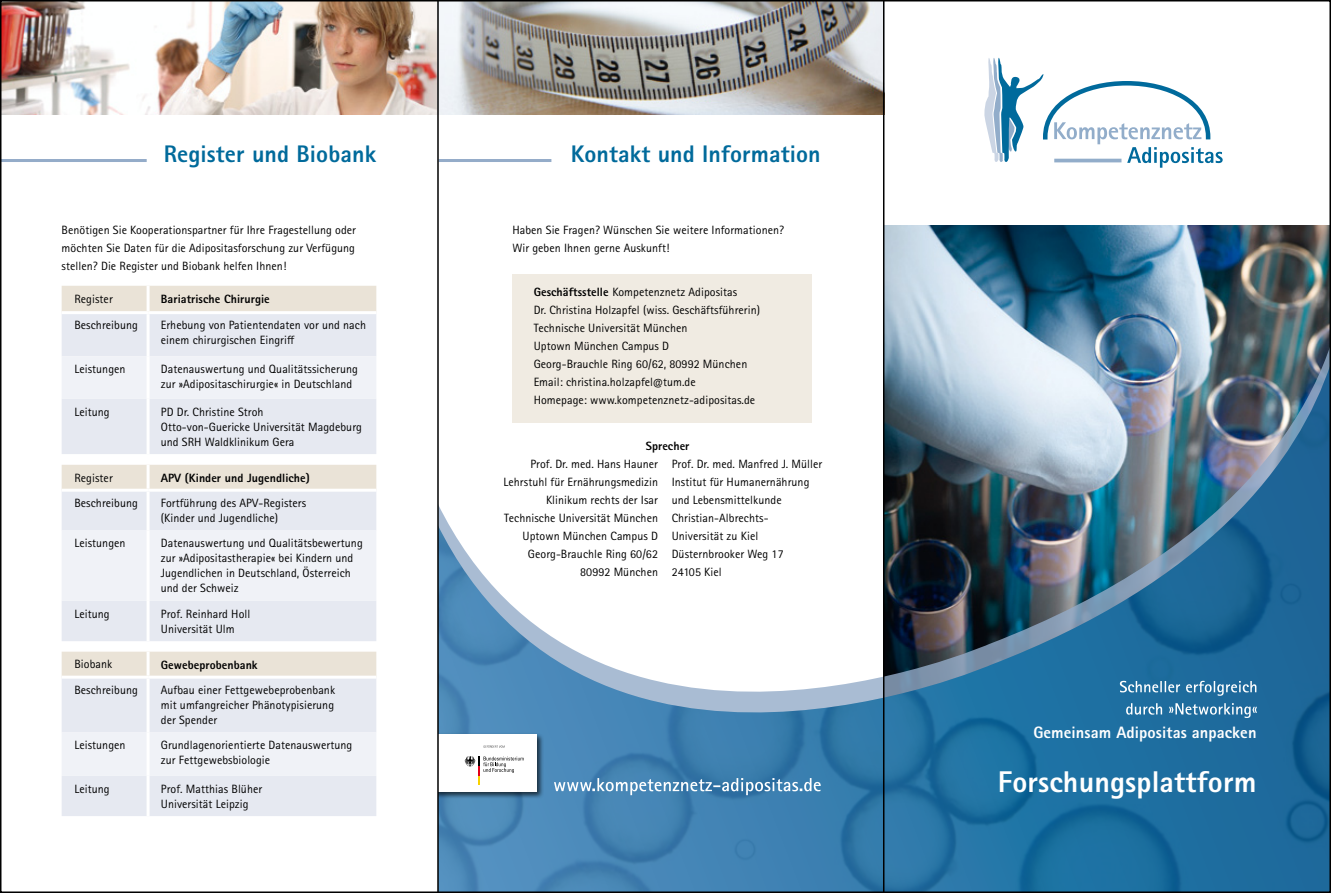
<style>
.page{position:relative;width:1331px;height:893px;background:#fff}
.page>*{position:absolute;margin:0;border:0;box-sizing:border-box;transform-origin:0 0}
.t1{font:800 30px "Rotis Sans Serif Std";letter-spacing:.005em;color:#fff}
.t2{font:800 24px "Rotis Sans Serif Std";letter-spacing:.005em;color:#006a9b}
.t3{font:800 16.5px "Rotis Sans Serif Std";letter-spacing:.005em;color:#fff}
.t4{font:12px/18px "Rotis Sans Serif Std";letter-spacing:.005em;color:#000}
.t5{font:800 12px "Rotis Sans Serif Std";letter-spacing:.005em;color:#000}
.s1{font-weight:800}
</style>
<div class="page">
<img style="left:3px;top:3px;width:880px;height:112px">
<img style="left:884px;top:225px;width:444px;height:66px">
<img style="left:884px;top:291px;width:444px;height:72px">
<img style="left:439px;top:363px;width:889px;height:527px">
<svg style="left:1126px;top:703px;width:131px;height:15px;background:#518db3"></svg>
<svg style="left:1120px;top:681px;width:136px;height:15px;background:#518db3"></svg>
<svg style="left:984px;top:57px;width:239px;height:111px"></svg>
<hr style="left:0;top:159px;width:147px;height:3px;background:#94acc9">
<hr style="left:438px;top:159px;width:113px;height:3px;background:#94acc9">
<div style="left:423px;top:733px;width:121px;height:67px;background:#000;opacity:.5"></div>
<div style="left:425px;top:735px;width:111px;height:57px;background:#fff"></div>
<svg style="left:464px;top:756px;width:60px;height:29px"></svg>
<svg style="left:483px;top:745px;width:22px;height:3px"></svg>
<svg style="left:554px;top:778px;width:267px;height:17px;background:#6a9bc1"></svg>
<div style="left:413px;top:493px;width:25px;height:400px;background:#fff"></div>
<div style="left:512px;top:274px;width:300px;height:148px;background:#f0ebe2"></div>
<svg style="left:62px;top:286px;width:314px;height:168px"></svg>
<hr style="left:147px;top:286px;width:3px;height:25px;background:#fff">
<hr style="left:62px;top:311px;width:86px;height:3px;background:#fff">
<hr style="left:148px;top:311px;width:228px;height:3px;background:#fff">
<hr style="left:147px;top:314px;width:3px;height:42px;background:#fff">
<hr style="left:147px;top:356px;width:3px;height:43px;background:#fff">
<hr style="left:147px;top:399px;width:3px;height:55px;background:#fff">
<svg style="left:62px;top:465px;width:314px;height:176px"></svg>
<hr style="left:147px;top:465px;width:3px;height:24px;background:#fff">
<hr style="left:62px;top:489px;width:86px;height:3px;background:#fff">
<hr style="left:148px;top:489px;width:228px;height:3px;background:#fff">
<hr style="left:147px;top:492px;width:3px;height:38px;background:#fff">
<hr style="left:147px;top:530px;width:3px;height:71px;background:#fff">
<hr style="left:147px;top:601px;width:3px;height:40px;background:#fff">
<svg style="left:62px;top:652px;width:314px;height:164px"></svg>
<hr style="left:147px;top:652px;width:3px;height:24px;background:#fff">
<hr style="left:62px;top:676px;width:86px;height:3px;background:#fff">
<hr style="left:148px;top:676px;width:228px;height:3px;background:#fff">
<hr style="left:147px;top:679px;width:3px;height:53px;background:#fff">
<hr style="left:147px;top:732px;width:3px;height:44px;background:#fff">
<hr style="left:147px;top:776px;width:3px;height:40px;background:#fff">
<hr style="left:437px;top:0;width:2px;height:893px;background:#000">
<hr style="left:883px;top:0;width:1px;height:893px;background:#000">
<h2 class="t2" style="left:164px;top:139px;width:214px">Register und Biobank</h2>
<p class="t4" style="left:62px;top:221px;width:296px;text-align:justify">Benötigen Sie Kooperationspartner für Ihre Fragestellung oder möchten Sie Daten für die Adipositasforschung zur Verfügung stellen? Die Register und Biobank helfen Ihnen!</p>
<p class="t4" style="left:74px;top:290px;width:40px">Register</p>
<p class="t5" style="left:161px;top:291px;width:111px">Bariatrische Chirurgie</p>
<p class="t4" style="left:74px;top:316px;width:65px">Beschreibung</p>
<p class="t4" style="left:161px;top:318px;width:207px;line-height:15px">Erhebung von Patientendaten vor und nach einem chirurgischen Eingriff</p>
<p class="t4" style="left:74px;top:360px;width:53px">Leistungen</p>
<p class="t4" style="left:161px;top:362px;width:199px;line-height:15px">Datenauswertung und Qualitätssicherung zur »Adipositaschirurgie« in Deutschland</p>
<p class="t4" style="left:74px;top:403px;width:37px">Leitung</p>
<p class="t4" style="left:161px;top:404px;width:203px;line-height:15px">PD Dr. Christine Stroh<br>Otto-von-Guericke Universität Magdeburg und SRH Waldklinikum Gera</p>
<p class="t4" style="left:74px;top:469px;width:40px">Register</p>
<p class="t5" style="left:161px;top:470px;width:150px">APV (Kinder und Jugendliche)</p>
<p class="t4" style="left:74px;top:494px;width:65px">Beschreibung</p>
<p class="t4" style="left:161px;top:496px;width:147px;line-height:15px">Fortführung des APV-Registers (Kinder und Jugendliche)</p>
<p class="t4" style="left:74px;top:534px;width:53px">Leistungen</p>
<p class="t4" style="left:161px;top:536px;width:203px;line-height:15px">Datenauswertung und Qualitätsbewertung zur »Adipositastherapie« bei Kindern und Jugendlichen in Deutschland, Österreich und der Schweiz</p>
<p class="t4" style="left:74px;top:605px;width:37px">Leitung</p>
<p class="t4" style="left:161px;top:606px;width:91px;line-height:15px">Prof. Reinhard Holl<br>Universität Ulm</p>
<p class="t4" style="left:74px;top:655px;width:39px">Biobank</p>
<p class="t5" style="left:161px;top:657px;width:98px">Gewebeprobenbank</p>
<p class="t4" style="left:74px;top:681px;width:65px">Beschreibung</p>
<p class="t4" style="left:161px;top:682px;width:176px;line-height:15px;text-align:justify">Aufbau einer Fettgewebeprobenbank mit umfangreicher Phänotypisierung der Spender</p>
<p class="t4" style="left:74px;top:736px;width:53px">Leistungen</p>
<p class="t4" style="left:161px;top:738px;width:193px;line-height:15px">Grundlagenorientierte Datenauswertung zur Fettgewebsbiologie</p>
<p class="t4" style="left:74px;top:780px;width:37px">Leitung</p>
<p class="t4" style="left:161px;top:781px;width:103px;line-height:15px">Prof. Matthias Blüher<br>Universität Leipzig</p>
<h2 class="t2" style="left:571px;top:139px;width:251px">Kontakt und Information</h2>
<p class="t4" style="left:512px;top:221px;width:273px">Haben Sie Fragen? Wünschen Sie weitere Informationen?<br>Wir geben Ihnen gerne Auskunft!</p>
<p class="t4" style="left:534px;top:283px;width:228px"><span class="s1">Geschäftsstelle</span> Kompetenznetz Adipositas<br>Dr. Christina Holzapfel (wiss. Geschäftsführerin)<br>Technische Universität München<br>Uptown München Campus D<br>Georg-Brauchle Ring 60/62, 80992 München Email: christina.holzapfel@tum.de<br>Homepage: www.kompetenznetz-adipositas.de</p>
<p class="t5" style="left:646px;top:438px;width:45px">Sprecher</p>
<p class="t4" style="left:504px;top:455px;width:156px;text-align:right">Prof. Dr. med. Hans Hauner<br>Lehrstuhl für Ernährungsmedizin<br>Klinikum rechts der Isar<br>Technische Universität München<br>Uptown München Campus D<br>Georg-Brauchle Ring 60/62<br>80992 München</p>
<p class="t4" style="left:672px;top:455px;width:152px">Prof. Dr. med. Manfred J. Müller<br>Institut für Humanernährung und Lebensmittelkunde<br>Christian-Albrechts-<br>Universität zu Kiel<br>Düsternbrooker Weg 17<br>24105 Kiel</p>
<h3 class="t3" style="left:1033px;top:722px;width:225px">Gemeinsam Adipositas anpacken</h3>
<h1 class="t1" style="left:998px;top:763px;width:260px">Forschungsplattform</h1>
</div>
